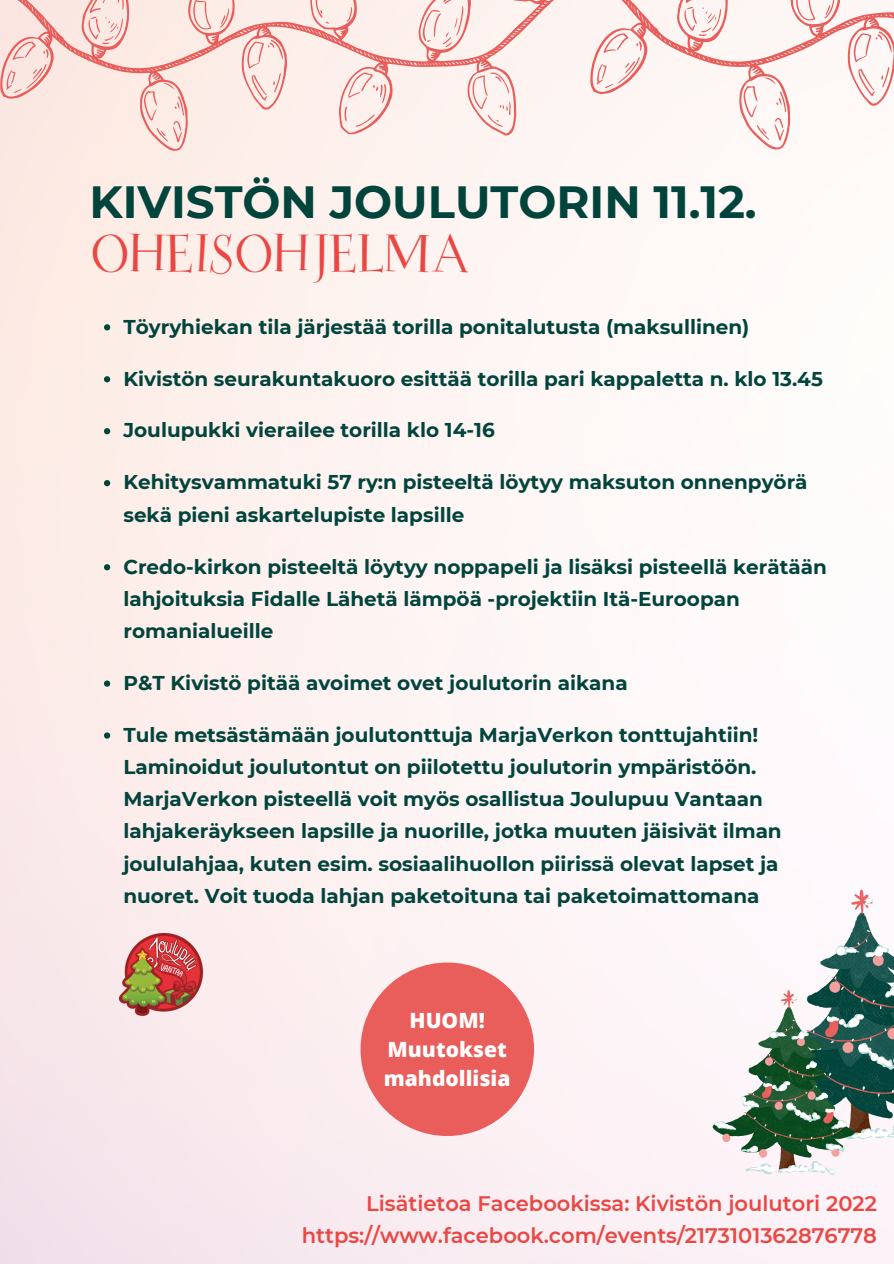
<style>
.page{position:relative;width:894px;height:1264px;background:#fff}
.page>*{position:absolute;margin:0;border:0;box-sizing:border-box;transform-origin:0 0}
.t1{font:700 45px "Montserrat";color:#01443c}
.t2{font:45px "Myster";color:#ea4743}
.t3{font:600 21px/32.7px "Montserrat";color:#ea4743;text-align:right}
.t4{font:800 21px/29.2px "Open Sans";color:#fff;text-align:center}
.t5{font:700 19.95px/32.2px "Montserrat";color:#01443c}
</style>
<div class="page">
<img style="left:0;top:150px;width:893px;height:1113px">
<svg style="left:712px;top:889px;width:181px;height:285px"></svg>
<svg style="left:0;top:0;width:592px;height:151px;fill:#fdeee9"></svg>
<svg style="left:422px;top:0;width:41px;height:47px;background:#f9dcd8"></svg>
<svg style="left:143px;top:82px;width:41px;height:61px;background:#f9d6d0"></svg>
<svg style="left:346px;top:7px;width:7px;height:15px"></svg>
<svg style="left:315px;top:0;width:14px;height:24px"></svg>
<svg style="left:469px;top:72px;width:42px;height:55px"></svg>
<svg style="left:87px;top:0;width:39px;height:44px;background:#f8d4ce"></svg>
<svg style="left:343px;top:72px;width:44px;height:55px;background:#f9dcd8"></svg>
<svg style="left:247px;top:40px;width:36px;height:61px;background:#f9d7d2"></svg>
<svg style="left:6px;top:41px;width:43px;height:52px;background:#f7cfca"></svg>
<svg style="left:191px;top:0;width:22px;height:33px"></svg>
<svg style="left:219px;top:8px;width:10px;height:20px"></svg>
<svg style="left:581px;top:0;width:312px;height:150px;fill:#fdf7f4"></svg>
<svg style="left:742px;top:77px;width:44px;height:64px"></svg>
<svg style="left:682px;top:0;width:39px;height:36px"></svg>
<svg style="left:853px;top:31px;width:38px;height:66px"></svg>
<svg style="left:596px;top:33px;width:46px;height:55px"></svg>
<svg style="left:794px;top:0;width:23px;height:25px"></svg>
<svg style="left:823px;top:0;width:11px;height:19px"></svg>
<div style="left:360px;top:962px;width:174px;height:173px;background:#e95e5b;border-radius:50%"></div>
<img style="left:119px;top:933px;width:84px;height:82px">
<svg style="left:104px;top:324px;width:6px;height:6px"></svg>
<svg style="left:104px;top:376px;width:6px;height:6px"></svg>
<svg style="left:104px;top:428px;width:6px;height:6px"></svg>
<svg style="left:104px;top:480px;width:6px;height:6px"></svg>
<svg style="left:104px;top:564px;width:6px;height:6px"></svg>
<svg style="left:104px;top:680px;width:6px;height:6px"></svg>
<svg style="left:104px;top:732px;width:6px;height:6px"></svg>
<h1 class="t1" style="left:89px;top:174px;width:668px">KIVISTÖN JOULUTORIN 11.12.</h1>
<h1 class="t2" style="left:89px;top:220px;width:380px">OHEISOHJELMA</h1>
<p class="t5" style="left:123px;top:310px;width:627px">Töyryhiekan tila järjestää torilla ponitalutusta (maksullinen)</p>
<p class="t5" style="left:123px;top:362px;width:700px">Kivistön seurakuntakuoro esittää torilla pari kappaletta n. klo 13.45</p>
<p class="t5" style="left:123px;top:414px;width:373px">Joulupukki vierailee torilla klo 14-16</p>
<p class="t5" style="left:123px;top:466px;width:685px">Kehitysvammatuki 57 ry:n pisteeltä löytyy maksuton onnenpyörä sekä pieni askartelupiste lapsille</p>
<p class="t5" style="left:123px;top:550px;width:704px">Credo-kirkon pisteeltä löytyy noppapeli ja lisäksi pisteellä kerätään lahjoituksia Fidalle Lähetä lämpöä -projektiin Itä-Euroopan romanialueille</p>
<p class="t5" style="left:123px;top:666px;width:505px">P&amp;T Kivistö pitää avoimet ovet joulutorin aikana</p>
<p class="t5" style="left:123px;top:718px;width:659px">Tule metsästämään joulutonttuja MarjaVerkon tonttujahtiin!<br>Laminoidut joulutontut on piilotettu joulutorin ympäristöön.<br>MarjaVerkon pisteellä voit myös osallistua Joulupuu Vantaan lahjakeräykseen lapsille ja nuorille, jotka muuten jäisivät ilman joululahjaa, kuten esim. sosiaalihuollon piirissä olevat lapset ja nuoret. Voit tuoda lahjan paketoituna tai paketoimattomana</p>
<p class="t4" style="left:384px;top:1005px;width:128px">HUOM!<br>Muutokset mahdollisia</p>
<p class="t3" style="left:302px;top:1186px;width:576px">Lisätietoa Facebookissa: Kivistön joulutori 2022 https://www.facebook.com/events/2173101362876778</p>
</div>
